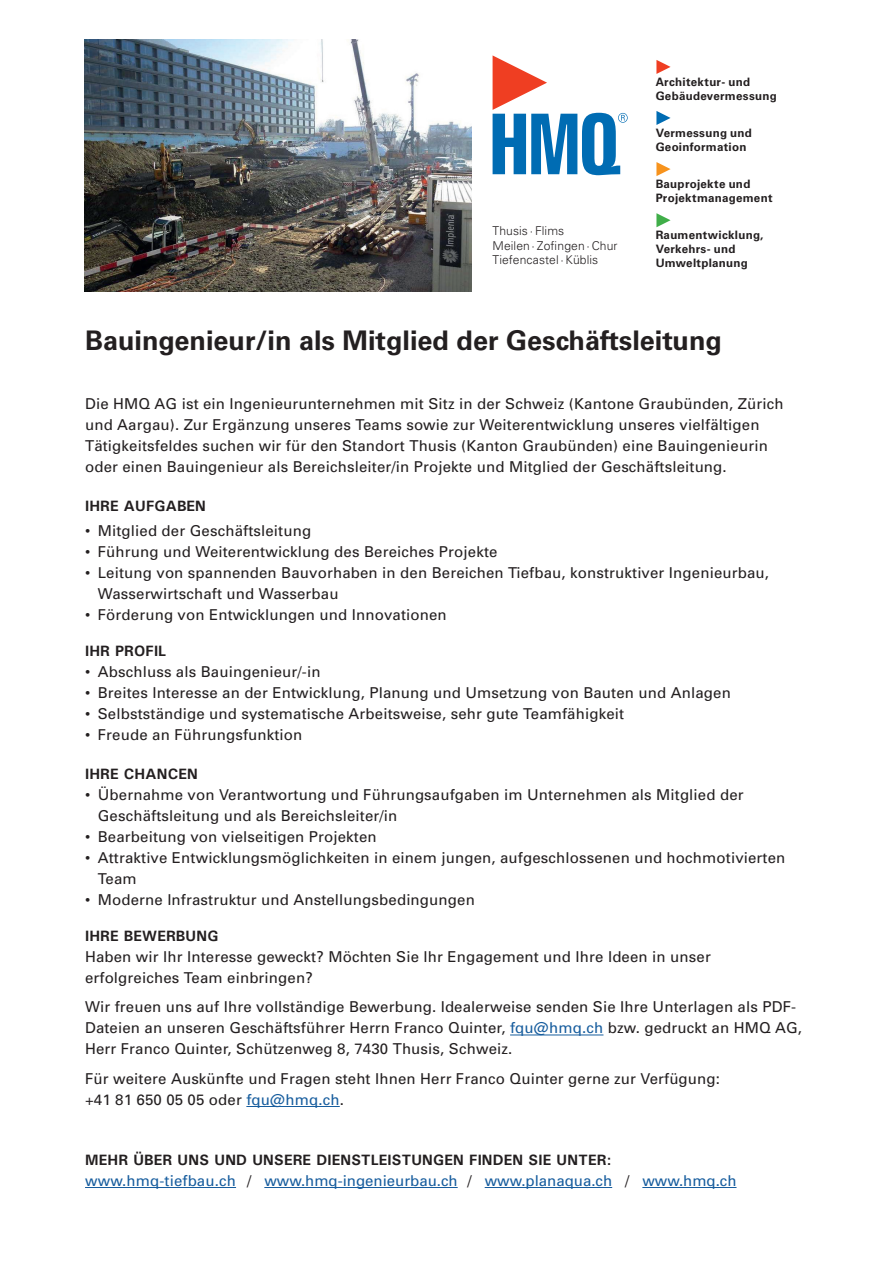
<style>
.page{position:relative;width:893px;height:1263px;background:#fff}
.page>*{position:absolute;margin:0;border:0;box-sizing:border-box;transform-origin:0 0}
.t1{font:700 27px "Univers LT Pro 65";color:#231f20}
.t2{font:15px/21px "Univers";letter-spacing:.01em;color:#231f20}
.t3{font:15px/21px "Univers";color:#175d9e}
.t4{font:700 15px "Univers";letter-spacing:.01em;color:#231f20}
.t5{font:300 12.15px/14.5px "Univers";letter-spacing:.005em;color:#231f20}
.t6{font:700 11.55px/14px "Univers LT Pro 65";letter-spacing:.02em;color:#231f20}
.s1{color:#175d9e}
.s2{font-weight:700;color:#231f20}
.s3{color:#231f20}
</style>
<div class="page">
<hr style="left:510px;top:1034px;width:93px;height:1px;background:#175d9e">
<hr style="left:246px;top:1106px;width:94px;height:1px;background:#175d9e">
<hr style="left:85px;top:1187px;width:151px;height:1px;background:#175d9e">
<hr style="left:264px;top:1187px;width:194px;height:1px;background:#175d9e">
<hr style="left:485px;top:1187px;width:127px;height:1px;background:#175d9e">
<hr style="left:642px;top:1187px;width:94px;height:1px;background:#175d9e">
<img style="left:85px;top:40px;width:387px;height:252px">
<svg style="left:493px;top:55px;width:135px;height:120px"></svg>
<svg style="left:656px;top:60px;width:15px;height:14px"></svg>
<svg style="left:656px;top:111px;width:15px;height:14px"></svg>
<svg style="left:656px;top:162px;width:15px;height:14px"></svg>
<svg style="left:656px;top:213px;width:15px;height:14px"></svg>
<p class="t5" style="left:492px;top:223px;width:127px">Thusis · Flims<br>Meilen · Zofingen · Chur<br>Tiefencastel · Küblis</p>
<p class="t6" style="left:656px;top:74px;width:123px">Architektur- und<br>Gebäudevermessung</p>
<p class="t6" style="left:656px;top:125px;width:98px">Vermessung und<br>Geoinformation</p>
<p class="t6" style="left:656px;top:176px;width:118px">Bauprojekte und<br>Projektmanagement</p>
<p class="t6" style="left:656px;top:228px;width:109px">Raumentwicklung,<br>Verkehrs- und<br>Umweltplanung</p>
<h1 class="t1" style="left:85px;top:321px;width:638px">Bauingenieur/in als Mitglied der Geschäftsleitung</h1>
<p class="t2" style="left:85px;top:393px;width:700px">Die HMQ AG ist ein Ingenieurunternehmen mit Sitz in der Schweiz (Kantone Graubünden, Zürich und Aargau). Zur Ergänzung unseres Teams sowie zur Weiterentwicklung unseres vielfältigen Tätigkeitsfeldes suchen wir für den Standort Thusis (Kanton Graubünden) eine Bauingenieurin oder einen Bauingenieur als Bereichsleiter/in Projekte und Mitglied der Geschäftsleitung.</p>
<p class="t4" style="left:85px;top:496px;width:123px">IHRE AUFGABEN</p>
<p class="t2" style="left:85px;top:520px;width:228px">• Mitglied der Geschäftsleitung</p>
<p class="t2" style="left:85px;top:541px;width:414px">• Führung und Weiterentwicklung des Bereiches Projekte</p>
<p class="t2" style="left:98px;top:562px;width:673px;text-indent:-13px">• Leitung von spannenden Bauvorhaben in den Bereichen Tiefbau, konstruktiver Ingenieurbau,<br>Wasserwirtschaft und Wasserbau</p>
<p class="t2" style="left:85px;top:604px;width:363px">• Förderung von Entwicklungen und Innovationen</p>
<p class="t4" style="left:85px;top:641px;width:83px">IHR PROFIL</p>
<p class="t2" style="left:85px;top:661px;width:237px">• Abschluss als Bauingenieur/-in</p>
<p class="t2" style="left:85px;top:682px;width:647px">• Breites Interesse an der Entwicklung, Planung und Umsetzung von Bauten und Anlagen</p>
<p class="t2" style="left:85px;top:703px;width:541px">• Selbstständige und systematische Arbeitsweise, sehr gute Teamfähigkeit</p>
<p class="t2" style="left:85px;top:724px;width:219px">• Freude an Führungsfunktion</p>
<p class="t4" style="left:85px;top:764px;width:114px">IHRE CHANCEN</p>
<p class="t2" style="left:98px;top:784px;width:647px;text-indent:-13px">• Übernahme von Verantwortung und Führungsaufgaben im Unternehmen als Mitglied der<br>Geschäftsleitung und als Bereichsleiter/in</p>
<p class="t2" style="left:85px;top:826px;width:293px">• Bearbeitung von vielseitigen Projekten</p>
<p class="t2" style="left:98px;top:847px;width:689px;text-indent:-13px">• Attraktive Entwicklungsmöglichkeiten in einem jungen, aufgeschlossenen und hochmotivierten<br>Team</p>
<p class="t2" style="left:85px;top:889px;width:391px">• Moderne Infrastruktur und Anstellungsbedingungen</p>
<p class="t4" style="left:85px;top:926px;width:135px">IHRE BEWERBUNG</p>
<p class="t2" style="left:85px;top:946px;width:627px">Haben wir Ihr Interesse geweckt? Möchten Sie Ihr Engagement und Ihre Ideen in unser erfolgreiches Team einbringen?</p>
<p class="t2" style="left:85px;top:997px;width:719px">Wir freuen uns auf Ihre vollständige Bewerbung. Idealerweise senden Sie Ihre Unterlagen als PDF-<br>Dateien an unseren Geschäftsführer Herrn Franco Quinter, <span class="s1">fqu@hmq.ch</span> bzw. gedruckt an HMQ AG,<br>Herr Franco Quinter, Schützenweg 8, 7430 Thusis, Schweiz.</p>
<p class="t2" style="left:85px;top:1068px;width:636px">Für weitere Auskünfte und Fragen steht Ihnen Herr Franco Quinter gerne zur Verfügung: +41 81 650 05 05 oder <span class="s1">fqu@hmq.ch</span>.</p>
<p class="t3" style="left:85px;top:1149px;width:653px"><span class="s2">MEHR ÜBER UNS UND UNSERE DIENSTLEISTUNGEN FINDEN SIE UNTER: </span>www.hmq-tiefbau.ch <span class="s3">/</span> www.hmq-ingenieurbau.ch <span class="s3">/</span> www.planaqua.ch <span class="s3">/</span> www.hmq.ch</p>
</div>
